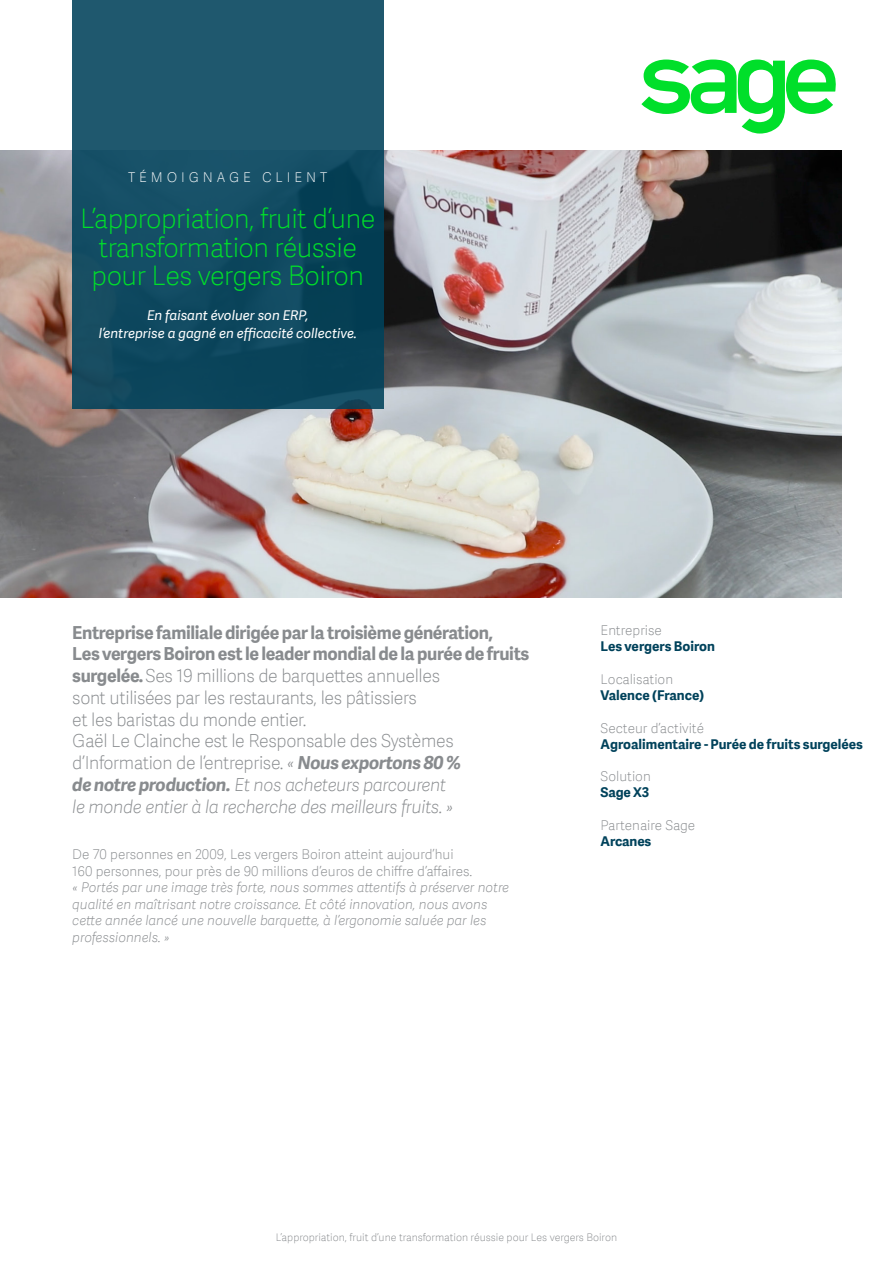
<style>
.page{position:relative;width:893px;height:1263px;background:#fff}
.page>*{position:absolute;margin:0;border:0;box-sizing:border-box;transform-origin:0 0}
.t1{font:27px/28.5px "Adelle Sans SAGE Th";letter-spacing:-.02em;color:#00df2a;text-align:center}
.t2{font:18px/21.8px "Adelle Sans SAGE Th";letter-spacing:-.02em;color:#888b8e}
.t3{font:700 18px/21.8px "Adelle Sans SAGE";letter-spacing:-.02em;color:#888b8e}
.t4{font:italic 13.5px/16.5px "Adelle Sans SAGE Th";color:#888b8e}
.t5{font:13.5px/16.5px "Adelle Sans SAGE Th";color:#888b8e}
.t6{font:700 13.5px "Adelle Sans SAGE";color:#00425b}
.t7{font:italic 13.5px/18px "Adelle Sans SAGE";color:#fff;text-align:center}
.t8{font:13.5px "Adelle Sans SAGE Th";letter-spacing:.29em;color:#fff}
.t9{font:10.5px "Adelle Sans SAGE Th";color:#888b8e}
.s1{font-family:"Adelle Sans SAGE";font-weight:700}
.s2{font-style:italic}
.s3{font-family:"Adelle Sans SAGE";font-weight:700;font-style:italic}
</style>
<div class="page">
<img style="left:0;top:151px;width:842px;height:446px">
<svg style="left:72px;top:0;width:312px;height:409px;background:#144e64"></svg>
<svg style="left:641px;top:60px;width:195px;height:74px"></svg>
<p class="t8" style="left:128px;top:168px;width:112px">Témoig nage</p>
<p class="t8" style="left:262px;top:168px;width:11px">clie</p>
<p class="t8" style="left:306px;top:168px;width:20px">n t</p>
<h1 class="t1" style="left:80px;top:203px;width:297px">L’appropriation, fruit d’une transformation réussie pour Les vergers Boiron</h1>
<p class="t7" style="left:99px;top:306px;width:260px">En faisant évoluer son ERP,<br>l’entreprise a gagné en efficacité collective.</p>
<p class="t3" style="left:72px;top:621px;width:459px">Entreprise familiale dirigée par la troisième génération,<br>Les vergers Boiron est le leader mondial de la purée de fruits</p>
<p class="t2" style="left:72px;top:664px;width:390px"><span class="s1">surgelée.</span> Ses 19 millions de barquettes annuelles sont utilisées par les restaurants, les pâtissiers<br>et les baristas du monde entier.<br>Gaël Le Clainche est le Responsable des Systèmes d’Information de l’entreprise. <span class="s2">«</span> <span class="s3">Nous exportons 80 % de notre production.</span> <span class="s2">Et nos acheteurs parcourent le monde entier à la recherche des meilleurs fruits. »</span></p>
<p class="t5" style="left:72px;top:846px;width:402px">De 70 personnes en 2009, Les vergers Boiron atteint aujourd’hui<br>160 personnes, pour près de 90 millions d’euros de chiffre d’affaires.</p>
<p class="t4" style="left:72px;top:879px;width:438px">« Portés par une image très forte, nous sommes attentifs à préserver notre qualité en maîtrisant notre croissance. Et côté innovation, nous avons cette année lancé une nouvelle barquette, à l’ergonomie saluée par les professionnels. »</p>
<p class="t5" style="left:601px;top:622px;width:63px">Entreprise</p>
<p class="t6" style="left:601px;top:637px;width:116px">Les vergers Boiron</p>
<p class="t5" style="left:601px;top:670px;width:74px">Localisation</p>
<p class="t6" style="left:601px;top:685px;width:105px">Valence (France)</p>
<p class="t5" style="left:601px;top:719px;width:105px">Secteur d’activité</p>
<p class="t6" style="left:601px;top:734px;width:264px">Agroalimentaire - Purée de fruits surgelées</p>
<p class="t5" style="left:601px;top:768px;width:52px">Solution</p>
<p class="t6" style="left:601px;top:783px;width:50px">Sage X3</p>
<p class="t5" style="left:601px;top:816px;width:96px">Partenaire Sage</p>
<p class="t6" style="left:601px;top:831px;width:52px">Arcanes</p>
<p class="t9" style="left:276px;top:1230px;width:343px">L’appropriation, fruit d’une transformation réussie pour Les vergers Boiron</p>
</div>
